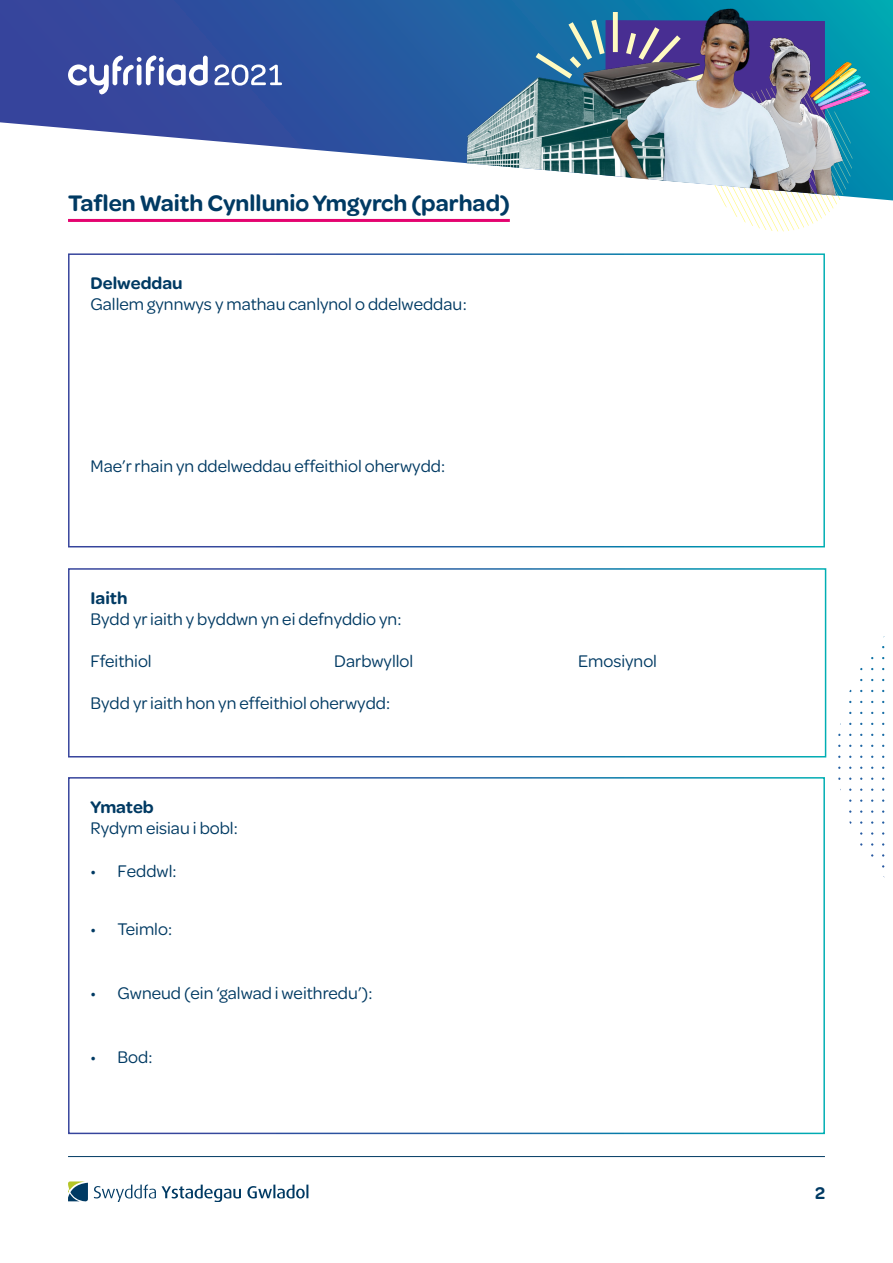
<style>
.page{position:relative;width:893px;height:1263px;background:#fff}
.page>*{position:absolute;margin:0;border:0;box-sizing:border-box;transform-origin:0 0}
.sub_title{font:600 24px "Omnes";color:#003a63}
.BODY__AC{font:18px/21px "Omnes";color:#003a63}
.BODY__AC-2{font:600 18px "Omnes";color:#003a63}
.s1{font-weight:600}
</style>
<div class="page">
<svg style="left:0;top:0;width:893px;height:201px"></svg>
<svg style="left:68px;top:1181px;width:20px;height:20px"></svg>
<svg style="left:94px;top:1184px;width:62px;height:18px"></svg>
<svg style="left:162px;top:1184px;width:79px;height:18px"></svg>
<svg style="left:247px;top:1184px;width:61px;height:14px"></svg>
<svg style="left:215px;top:65px;width:67px;height:21px"></svg>
<svg style="left:68px;top:55px;width:140px;height:39px"></svg>
<hr style="left:68px;top:1156px;width:757px;height:1px;background:#003a63">
<svg style="left:522px;top:2px;width:330px;height:229px"></svg>
<img style="left:740px;top:28px;width:112px;height:169px">
<img style="left:467px;top:77px;width:141px;height:106px">
<img style="left:583px;top:62px;width:25px;height:47px">
<img style="left:810px;top:63px;width:60px;height:46px">
<img style="left:608px;top:9px;width:184px;height:183px">
<hr style="left:68px;top:219px;width:442px;height:3px;background:#e4036f">
<div style="left:68px;top:253px;width:757px;height:294px;border:2px solid #fff"></div>
<div style="left:68px;top:568px;width:758px;height:189px;border:2px solid #fff"></div>
<div style="left:68px;top:777px;width:757px;height:357px;border:2px solid #fff"></div>
<h1 class="sub_title" style="left:68px;top:187px;width:443px">Taflen Waith Cynllunio Ymgyrch (parhad)</h1>
<p class="BODY__AC-2" style="left:91px;top:271px;width:94px">Delweddau</p>
<p class="BODY__AC" style="left:91px;top:293px;width:378px">Gallem gynnwys y mathau canlynol o ddelweddau:</p>
<p class="BODY__AC" style="left:91px;top:455px;width:356px">Mae’r rhain yn ddelweddau effeithiol oherwydd:</p>
<p class="BODY__AC" style="left:91px;top:586px;width:312px"><span class="s1">Iaith<br></span>Bydd yr iaith y byddwn yn ei defnyddio yn:</p>
<p class="BODY__AC" style="left:91px;top:649px;width:63px">Ffeithiol</p>
<p class="BODY__AC" style="left:334px;top:649px;width:81px">Darbwyllol</p>
<p class="BODY__AC" style="left:578px;top:649px;width:81px">Emosiynol</p>
<p class="BODY__AC" style="left:91px;top:691px;width:301px">Bydd yr iaith hon yn effeithiol oherwydd:</p>
<p class="BODY__AC-2" style="left:91px;top:794px;width:65px">Ymateb</p>
<p class="BODY__AC" style="left:91px;top:816px;width:149px">Rydym eisiau i bobl:</p>
<p class="BODY__AC" style="left:91px;top:859px;width:88px">• Feddwl:</p>
<p class="BODY__AC" style="left:91px;top:917px;width:83px">• Teimlo:</p>
<p class="BODY__AC" style="left:91px;top:981px;width:283px">• Gwneud (ein ‘galwad i weithredu’):</p>
<p class="BODY__AC" style="left:91px;top:1045px;width:63px">• Bod:</p>
<p class="BODY__AC-2" style="left:815px;top:1180px;width:11px">2</p>
</div>
